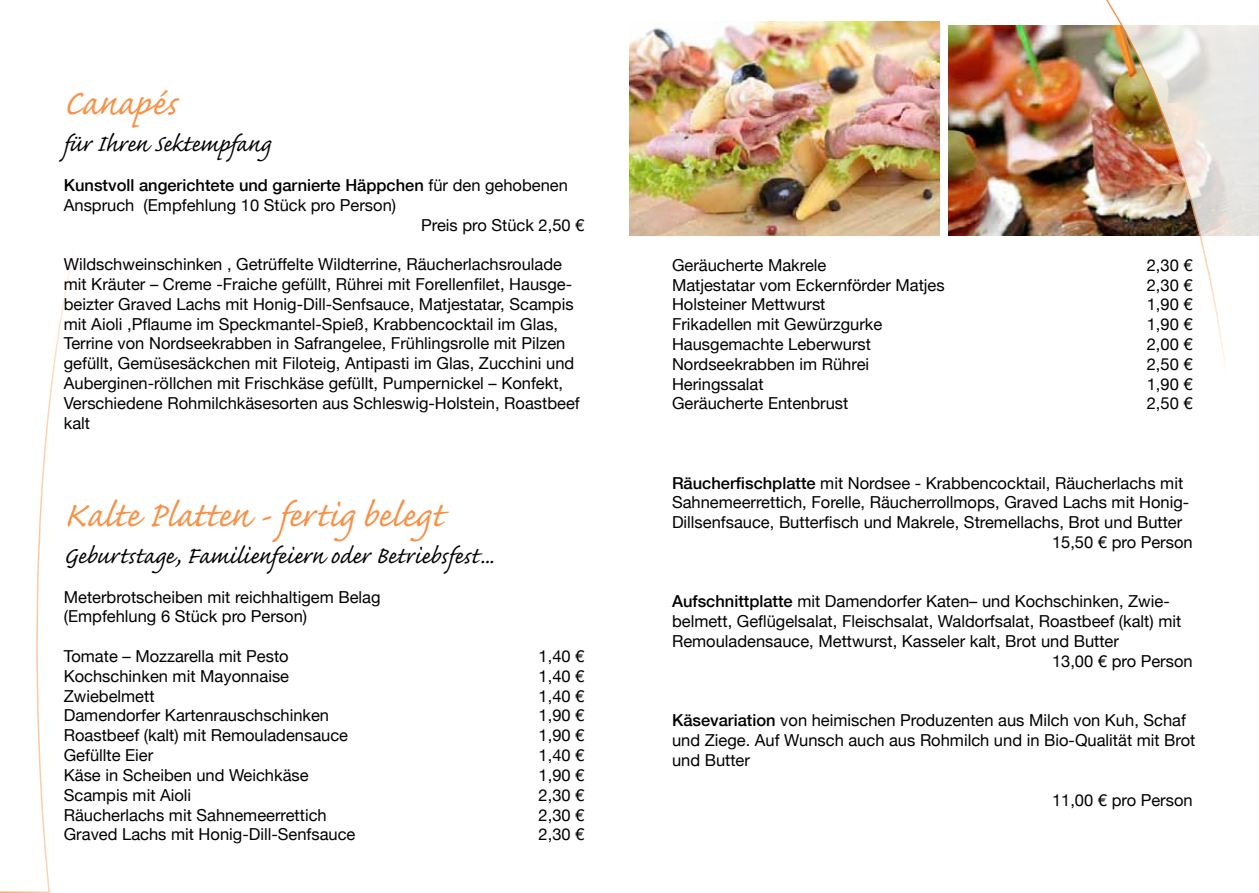
<style>
.page{position:relative;width:1259px;height:893px;background:#fff}
.page>*{position:absolute;margin:0;border:0;box-sizing:border-box;transform-origin:0 0}
.t1{font:45px "Caflisch Script";color:#f79147}
.t2{font:30px "Caflisch Script";color:#000}
.t3{font:16.5px/19.8px "Helvetica Neue";color:#000}
.t4{font:500 16.5px "Helvetica Neue";color:#000}
.s1{font-weight:400}
.s2{font-weight:500}
</style>
<div class="page">
<svg style="left:0;top:254px;width:73px;height:639px"></svg>
<img style="left:629px;top:21px;width:311px;height:214px">
<img style="left:948px;top:25px;width:141px;height:210px">
<img style="left:1089px;top:0;width:170px;height:368px">
<h1 class="t1" style="left:64px;top:80px;width:114px">Canapés</h1>
<h2 class="t2" style="left:64px;top:129px;width:208px">für Ihren Sektempfang</h2>
<p class="t4" style="left:64px;top:175px;width:506px">Kunstvoll angerichtete und garnierte Häppchen <span class="s1">für den gehobenen</span></p>
<p class="t3" style="left:64px;top:195px;width:334px">Anspruch (Empfehlung 10 Stück pro Person)</p>
<p class="t3" style="left:421px;top:215px;width:165px">Preis pro Stück 2,50 €</p>
<p class="t3" style="left:64px;top:254px;width:517px">Wildschweinschinken , Getrüffelte Wildterrine, Räucherlachsroulade mit Kräuter – Creme -Fraiche gefüllt, Rührei mit Forellenfilet, Hausge&shy;beizter Graved Lachs mit Honig-Dill-Senfsauce, Matjestatar, Scampis mit Aioli ,Pflaume im Speckmantel-Spieß, Krabbencocktail im Glas, Terrine von Nordseekrabben in Safrangelee, Frühlingsrolle mit Pilzen gefüllt, Gemüsesäckchen mit Filoteig, Antipasti im Glas, Zucchini und Auberginen-röllchen mit Frischkäse gefüllt, Pumpernickel – Konfekt, Verschiedene Rohmilchkäsesorten aus Schleswig-Holstein, Roastbeef kalt</p>
<h1 class="t1" style="left:64px;top:492px;width:381px">Kalte Platten - fertig belegt</h1>
<h2 class="t2" style="left:64px;top:541px;width:431px">Geburtstage, Familienfeiern oder Betriebsfest...</h2>
<p class="t3" style="left:64px;top:587px;width:318px">Meterbrotscheiben mit reichhaltigem Belag (Empfehlung 6 Stück pro Person)</p>
<p class="t3" style="left:64px;top:646px;width:226px">Tomate – Mozzarella mit Pesto</p>
<p class="t3" style="left:538px;top:646px;width:47px">1,40 €</p>
<p class="t3" style="left:64px;top:666px;width:227px">Kochschinken mit Mayonnaise</p>
<p class="t3" style="left:538px;top:666px;width:47px">1,40 €</p>
<p class="t3" style="left:64px;top:686px;width:92px">Zwiebelmett</p>
<p class="t3" style="left:538px;top:686px;width:47px">1,40 €</p>
<p class="t3" style="left:64px;top:705px;width:267px">Damendorfer Kartenrauschschinken</p>
<p class="t3" style="left:538px;top:705px;width:47px">1,90 €</p>
<p class="t3" style="left:64px;top:725px;width:286px">Roastbeef (kalt) mit Remouladensauce</p>
<p class="t3" style="left:538px;top:725px;width:47px">1,90 €</p>
<p class="t3" style="left:64px;top:745px;width:91px">Gefüllte Eier</p>
<p class="t3" style="left:538px;top:745px;width:47px">1,40 €</p>
<p class="t3" style="left:64px;top:765px;width:246px">Käse in Scheiben und Weichkäse</p>
<p class="t3" style="left:538px;top:765px;width:47px">1,90 €</p>
<p class="t3" style="left:64px;top:785px;width:129px">Scampis mit Aioli</p>
<p class="t3" style="left:538px;top:785px;width:47px">2,30 €</p>
<p class="t3" style="left:64px;top:804px;width:264px">Räucherlachs mit Sahnemeerrettich</p>
<p class="t3" style="left:538px;top:804px;width:47px">2,30 €</p>
<p class="t3" style="left:64px;top:824px;width:293px">Graved Lachs mit Honig-Dill-Senfsauce</p>
<p class="t3" style="left:538px;top:824px;width:47px">2,30 €</p>
<p class="t3" style="left:672px;top:255px;width:156px">Geräucherte Makrele</p>
<p class="t3" style="left:1146px;top:255px;width:47px">2,30 €</p>
<p class="t3" style="left:672px;top:275px;width:274px">Matjestatar vom Eckernförder Matjes</p>
<p class="t3" style="left:1146px;top:275px;width:47px">2,30 €</p>
<p class="t3" style="left:672px;top:294px;width:155px">Holsteiner Mettwurst</p>
<p class="t3" style="left:1146px;top:294px;width:47px">1,90 €</p>
<p class="t3" style="left:672px;top:314px;width:212px">Frikadellen mit Gewürzgurke</p>
<p class="t3" style="left:1146px;top:314px;width:47px">1,90 €</p>
<p class="t3" style="left:672px;top:334px;width:200px">Hausgemachte Leberwurst</p>
<p class="t3" style="left:1146px;top:334px;width:47px">2,00 €</p>
<p class="t3" style="left:672px;top:354px;width:199px">Nordseekrabben im Rührei</p>
<p class="t3" style="left:1146px;top:354px;width:47px">2,50 €</p>
<p class="t3" style="left:672px;top:374px;width:93px">Heringssalat</p>
<p class="t3" style="left:1146px;top:374px;width:47px">1,90 €</p>
<p class="t3" style="left:672px;top:393px;width:178px">Geräucherte Entenbrust</p>
<p class="t3" style="left:1146px;top:393px;width:47px">2,50 €</p>
<p class="t3" style="left:672px;top:473px;width:513px"><span class="s2">Räucherfischplatte</span> mit Nordsee - Krabbencocktail, Räucherlachs mit</p>
<p class="t3" style="left:672px;top:492px;width:519px">Sahnemeerrettich, Forelle, Räucherrollmops, Graved Lachs mit Honig-</p>
<p class="t3" style="left:672px;top:512px;width:512px">Dillsenfsauce, Butterfisch und Makrele, Stremellachs, Brot und Butter</p>
<p class="t3" style="left:1052px;top:532px;width:142px">15,50 € pro Person</p>
<p class="t3" style="left:672px;top:591px;width:499px"><span class="s2">Aufschnittplatte</span> mit Damendorfer Katen– und Kochschinken, Zwie-</p>
<p class="t3" style="left:672px;top:611px;width:511px">belmett, Geflügelsalat, Fleischsalat, Waldorfsalat, Roastbeef (kalt) mit</p>
<p class="t3" style="left:672px;top:631px;width:448px">Remouladensauce, Mettwurst, Kasseler kalt, Brot und Butter</p>
<p class="t3" style="left:1052px;top:651px;width:142px">13,00 € pro Person</p>
<p class="t3" style="left:672px;top:710px;width:525px"><span class="s2">Käsevariation</span> von heimischen Produzenten aus Milch von Kuh, Schaf und Ziege. Auf Wunsch auch aus Rohmilch und in Bio-Qualität mit Brot und Butter</p>
<p class="t3" style="left:1052px;top:789px;width:142px">11,00 € pro Person</p>
</div>
